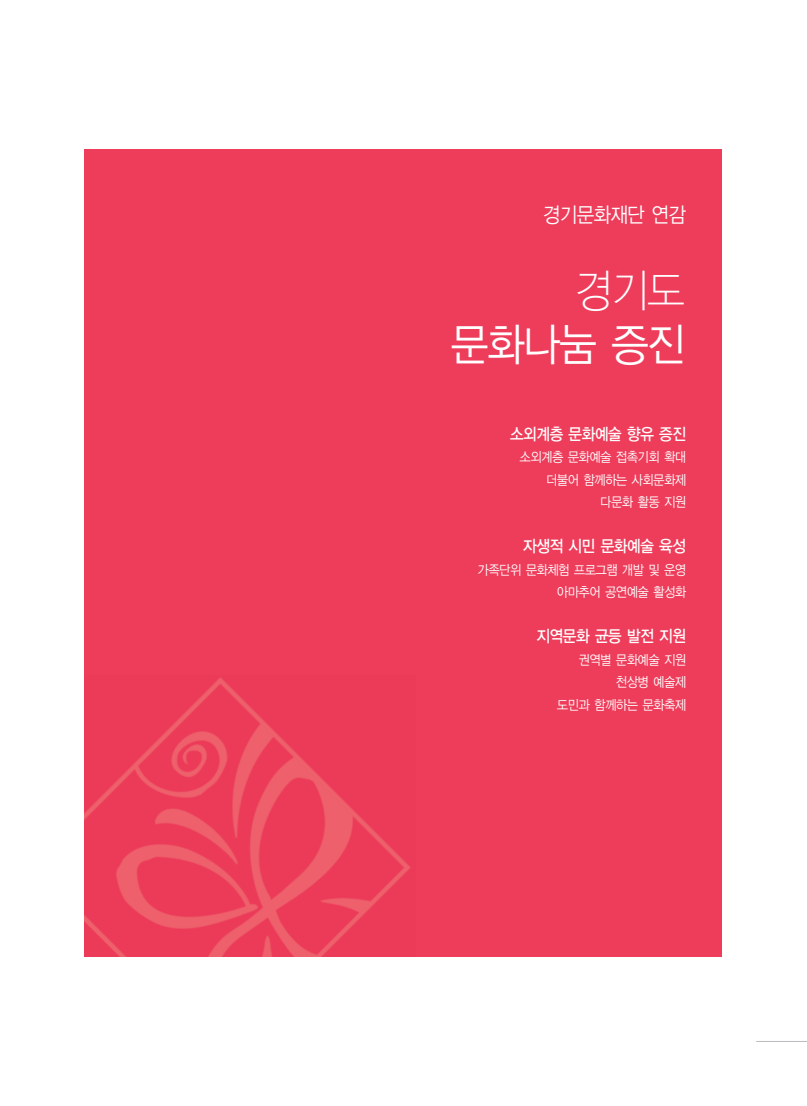
<style>
.page{position:relative;width:807px;height:1106px;background:#fff}
.page>*{position:absolute;margin:0;border:0;box-sizing:border-box;transform-origin:0 0}
.t1{font:45px "YGO12 KS Cpc EUC H";letter-spacing:-.11em;color:#fff;scale:.9 1}
.t2{font:45px "YGO11 KS Cpc EUC H";color:#fff;scale:.9 1}
.t3{font:21px "YGO12 KS Cpc EUC H";letter-spacing:-.11em;color:#fff;scale:.9 1}
.t4{font:16.5px "YGO13 KS Cpc EUC H";letter-spacing:-.11em;color:#fff;scale:.9 1}
.t5{font:13.5px/22.5px "YGO12 KS Cpc EUC H";letter-spacing:-.105em;color:#fff;text-align:right;scale:.9 1}
</style>
<div class="page">
<hr style="left:756px;top:1040px;width:51px;height:2px;background:#bcbdc0">
<div style="left:84px;top:149px;width:638px;height:807px;background:#ee3d5b"></div>
<img style="left:84px;top:678px;width:326px;height:278px">
<h2 class="t3" style="left:542px;top:205px;width:162px">경기문화재단 연감</h2>
<h1 class="t2" style="left:573px;top:270px;width:127px">경기도</h1>
<h1 class="t1" style="left:449px;top:324px;width:265px">문화나눔 증진</h1>
<p class="t4" style="left:509px;top:426px;width:198px">소외계층 문화예술 향유 증진</p>
<p class="t5" style="left:519px;top:446px;width:188px">소외계층 문화예술 접촉기회 확대 더불어 함께하는 사회문화제 다문화 활동 지원</p>
<p class="t4" style="left:523px;top:538px;width:184px">자생적 시민 문화예술 육성</p>
<p class="t5" style="left:477px;top:559px;width:234px">가족단위 문화체험 프로그램 개발 및 운영 아마추어 공연예술 활성화</p>
<p class="t4" style="left:536px;top:628px;width:169px">지역문화 균등 발전 지원</p>
<p class="t5" style="left:557px;top:649px;width:146px">권역별 문화예술 지원 천상병 예술제<br>도민과 함께하는 문화축제</p>
</div>
